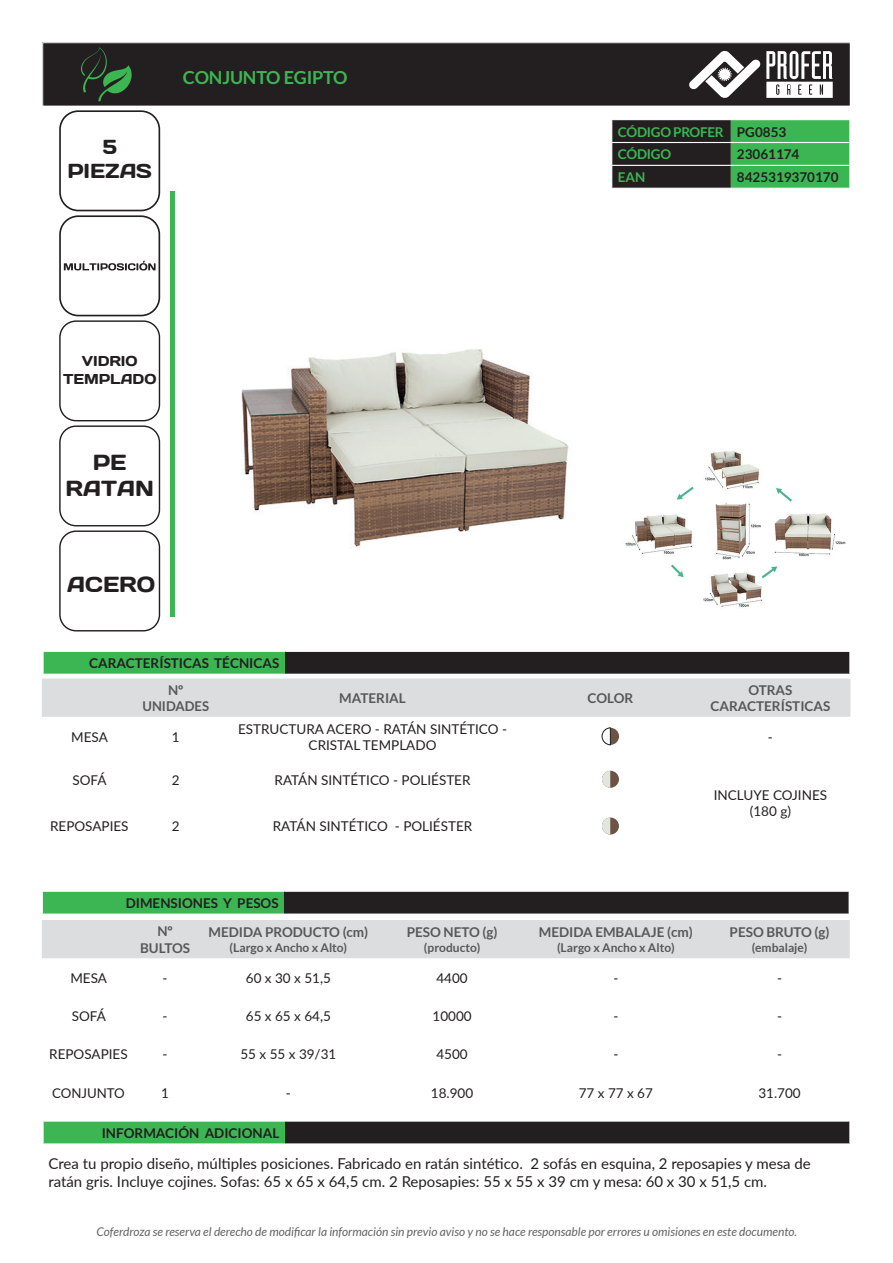
<style>
.page{position:relative;width:893px;height:1263px;background:#fff}
.page>*{position:absolute;margin:0;border:0;box-sizing:border-box;transform-origin:0 0}
.t1{font:21.75px/26.1px "Days";color:#231f20;text-align:center}
.t2{font:20.25px/24.2px "Days";color:#231f20;text-align:center}
.Nombre_ESP{font:700 18px "Lato";letter-spacing:-.01em;color:#3cb653}
.DESCRIPCIÓN{font:15px/18px "Lato";color:#231f20}
.t3{font:14.25px/17.1px "Days";color:#231f20;text-align:center}
.DATOS_TABLA{font:13.5px/16.2px "Lato";color:#231f20;text-align:center}
.cabecera_TABLA{font:700 13.5px/16.2px "Lato";color:#57585a;text-align:center}
.CODIGOS{font:700 13.5px "Lato";color:#231f20}
.CODIGOS_Negro{font:700 13.5px "Lato";color:#231f20}
.CODIGOS-2{font:700 13.5px "Lato";letter-spacing:-.02em;color:#3cb653}
.FRASE_DERECHOS{font:italic 12px "Lato";color:#636366}
.cabecera_TABLA-2{font:700 12px "Lato";color:#57585a}
</style>
<div class="page">
<div style="left:43px;top:43px;width:807px;height:63px;background:#231f20"></div>
<hr style="left:170px;top:191px;width:4px;height:426px;background:#3cb653">
<svg style="left:611px;top:120px;width:239px;height:68px;background:#397143"></svg>
<div style="left:43px;top:1121px;width:242px;height:23px;background:#3cb653"></div>
<div style="left:285px;top:1121px;width:565px;height:23px;background:#231f20"></div>
<hr style="left:43px;top:1120px;width:242px;height:2px;background:#fff">
<svg style="left:43px;top:1122px;width:1px;height:21px"></svg>
<hr style="left:285px;top:1120px;width:565px;height:2px;background:#fff">
<svg style="left:849px;top:1122px;width:1px;height:21px"></svg>
<hr style="left:43px;top:1143px;width:242px;height:1px;background:#fff">
<hr style="left:285px;top:1143px;width:565px;height:1px;background:#fff">
<img style="left:625px;top:451px;width:221px;height:156px">
<img style="left:241px;top:349px;width:328px;height:198px">
<svg style="left:81px;top:47px;width:51px;height:54px"></svg>
<svg style="left:689px;top:50px;width:144px;height:48px"></svg>
<div style="left:42px;top:891px;width:243px;height:23px;background:#3cb653"></div>
<div style="left:285px;top:891px;width:564px;height:23px;background:#231f20"></div>
<hr style="left:42px;top:891px;width:243px;height:1px;background:#fff">
<svg style="left:42px;top:892px;width:1px;height:21px"></svg>
<hr style="left:285px;top:891px;width:565px;height:1px;background:#fff">
<hr style="left:42px;top:913px;width:243px;height:2px;background:#fff">
<hr style="left:285px;top:913px;width:565px;height:2px;background:#fff">
<div style="left:42px;top:920px;width:808px;height:38px;background:#dcdddf"></div>
<svg style="left:42px;top:652px;width:808px;height:65px;background:#a3afa7"></svg>
<div style="left:602px;top:728px;width:17px;height:17px;background:#6d5346;border-radius:50%"></div>
<svg style="left:602px;top:727px;width:9px;height:18px"></svg>
<svg style="left:602px;top:771px;width:17px;height:17px"></svg>
<svg style="left:602px;top:771px;width:8px;height:17px"></svg>
<svg style="left:602px;top:817px;width:17px;height:17px"></svg>
<svg style="left:602px;top:817px;width:8px;height:17px"></svg>
<div style="left:59px;top:215px;width:101px;height:101px;border:2px solid #231f20;border-radius:18px"></div>
<svg style="left:64px;top:261px;width:92px;height:9px"></svg>
<div style="left:59px;top:425px;width:101px;height:101px;border:1px solid #231f20;border-radius:16px"></div>
<div style="left:59px;top:530px;width:101px;height:101px;border:1px solid #231f20;border-radius:16px"></div>
<div style="left:59px;top:320px;width:101px;height:101px;border:1px solid #231f20;border-radius:16px"></div>
<div style="left:59px;top:110px;width:101px;height:101px;border:2px solid #231f20;border-radius:18px"></div>
<h2 class="t2" style="left:67px;top:134px;width:86px">5<br>PIEZAS</h2>
<p class="Nombre_ESP" style="left:183px;top:67px;width:166px">CONJUNTO EGIPTO</p>
<p class="t3" style="left:63px;top:353px;width:95px">VIDRIO<br>TEMPLADO</p>
<p class="t1" style="left:65px;top:449px;width:90px">PE<br>RATAN</p>
<p class="t1" style="left:67px;top:571px;width:89px">ACERO</p>
<p class="CODIGOS" style="left:89px;top:655px;width:192px">CARACTERÍSTICAS TÉCNICAS</p>
<p class="CODIGOS-2" style="left:618px;top:124px;width:107px">CÓDIGO PROFER</p>
<p class="CODIGOS_Negro" style="left:737px;top:124px;width:51px">PG0853</p>
<p class="CODIGOS-2" style="left:618px;top:147px;width:55px">CÓDIGO</p>
<p class="CODIGOS_Negro" style="left:737px;top:147px;width:64px">23061174</p>
<p class="CODIGOS-2" style="left:618px;top:170px;width:29px">EAN</p>
<p class="CODIGOS_Negro" style="left:737px;top:170px;width:103px">8425319370170</p>
<p class="cabecera_TABLA" style="left:143px;top:682px;width:68px">Nº<br>UNIDADES</p>
<p class="cabecera_TABLA" style="left:339px;top:690px;width:68px">MATERIAL</p>
<p class="cabecera_TABLA" style="left:587px;top:690px;width:47px">COLOR</p>
<p class="cabecera_TABLA" style="left:710px;top:682px;width:121px">OTRAS<br>CARACTERÍSTICAS</p>
<p class="DATOS_TABLA" style="left:71px;top:728px;width:38px">MESA</p>
<p class="DATOS_TABLA" style="left:172px;top:728px;width:9px">1</p>
<p class="DATOS_TABLA" style="left:238px;top:720px;width:270px">ESTRUCTURA ACERO - RATÁN SINTÉTICO -<br>CRISTAL TEMPLADO</p>
<p class="DATOS_TABLA" style="left:73px;top:771px;width:36px">SOFÁ</p>
<p class="DATOS_TABLA" style="left:172px;top:771px;width:9px">2</p>
<p class="DATOS_TABLA" style="left:275px;top:771px;width:197px">RATÁN SINTÉTICO - POLIÉSTER</p>
<p class="DATOS_TABLA" style="left:50px;top:818px;width:80px">REPOSAPIES</p>
<p class="DATOS_TABLA" style="left:172px;top:818px;width:9px">2</p>
<p class="DATOS_TABLA" style="left:273px;top:818px;width:201px">RATÁN SINTÉTICO - POLIÉSTER</p>
<p class="CODIGOS" style="left:126px;top:895px;width:154px">DIMENSIONES Y PESOS</p>
<p class="cabecera_TABLA" style="left:140px;top:923px;width:51px">Nº<br>BULTOS</p>
<p class="cabecera_TABLA" style="left:208px;top:924px;width:161px">MEDIDA PRODUCTO (cm)</p>
<p class="cabecera_TABLA-2" style="left:230px;top:940px;width:119px">(Largo x Ancho x Alto)</p>
<p class="cabecera_TABLA" style="left:407px;top:924px;width:92px">PESO NETO (g)</p>
<p class="cabecera_TABLA-2" style="left:424px;top:940px;width:58px">(producto)</p>
<p class="DATOS_TABLA" style="left:768px;top:728px;width:7px">-</p>
<p class="DATOS_TABLA" style="left:714px;top:786px;width:115px">INCLUYE COJINES (180 g)</p>
<p class="cabecera_TABLA" style="left:539px;top:924px;width:156px">MEDIDA EMBALAJE (cm)</p>
<p class="cabecera_TABLA-2" style="left:557px;top:940px;width:119px">(Largo x Ancho x Alto)</p>
<p class="cabecera_TABLA" style="left:730px;top:924px;width:101px">PESO BRUTO (g)</p>
<p class="cabecera_TABLA-2" style="left:752px;top:940px;width:57px">(embalaje)</p>
<p class="DATOS_TABLA" style="left:70px;top:969px;width:38px">MESA</p>
<p class="DATOS_TABLA" style="left:163px;top:969px;width:7px">-</p>
<p class="DATOS_TABLA" style="left:246px;top:969px;width:87px">60 x 30 x 51,5</p>
<p class="DATOS_TABLA" style="left:436px;top:969px;width:33px">4400</p>
<p class="DATOS_TABLA" style="left:613px;top:969px;width:7px">-</p>
<p class="DATOS_TABLA" style="left:777px;top:969px;width:7px">-</p>
<p class="DATOS_TABLA" style="left:72px;top:1007px;width:36px">SOFÁ</p>
<p class="DATOS_TABLA" style="left:163px;top:1007px;width:7px">-</p>
<p class="DATOS_TABLA" style="left:246px;top:1007px;width:87px">65 x 65 x 64,5</p>
<p class="DATOS_TABLA" style="left:433px;top:1007px;width:41px">10000</p>
<p class="DATOS_TABLA" style="left:613px;top:1007px;width:7px">-</p>
<p class="DATOS_TABLA" style="left:777px;top:1007px;width:7px">-</p>
<p class="DATOS_TABLA" style="left:49px;top:1046px;width:80px">REPOSAPIES</p>
<p class="DATOS_TABLA" style="left:163px;top:1046px;width:7px">-</p>
<p class="DATOS_TABLA" style="left:240px;top:1046px;width:98px">55 x 55 x 39/31</p>
<p class="DATOS_TABLA" style="left:436px;top:1046px;width:33px">4500</p>
<p class="DATOS_TABLA" style="left:613px;top:1046px;width:7px">-</p>
<p class="DATOS_TABLA" style="left:777px;top:1046px;width:7px">-</p>
<p class="DATOS_TABLA" style="left:52px;top:1084px;width:74px">CONJUNTO</p>
<p class="DATOS_TABLA" style="left:161px;top:1084px;width:9px">1</p>
<p class="DATOS_TABLA" style="left:286px;top:1084px;width:7px">-</p>
<p class="DATOS_TABLA" style="left:431px;top:1084px;width:44px">18.900</p>
<p class="DATOS_TABLA" style="left:579px;top:1084px;width:76px">77 x 77 x 67</p>
<p class="DATOS_TABLA" style="left:758px;top:1084px;width:44px">31.700</p>
<p class="CODIGOS" style="left:102px;top:1125px;width:179px">INFORMACIÓN ADICIONAL</p>
<p class="DESCRIPCIÓN" style="left:48px;top:1154px;width:764px">Crea tu propio diseño, múltiples posiciones. Fabricado en ratán sintético. 2 sofás en esquina, 2 reposapies y mesa de ratán gris. Incluye cojines. Sofas: 65 x 65 x 64,5 cm. 2 Reposapies: 55 x 55 x 39 cm y mesa: 60 x 30 x 51,5 cm.</p>
<p class="FRASE_DERECHOS" style="left:97px;top:1225px;width:702px">Coferdroza se reserva el derecho de modificar la información sin previo aviso y no se hace responsable por errores u omisiones en este documento.</p>
</div>
